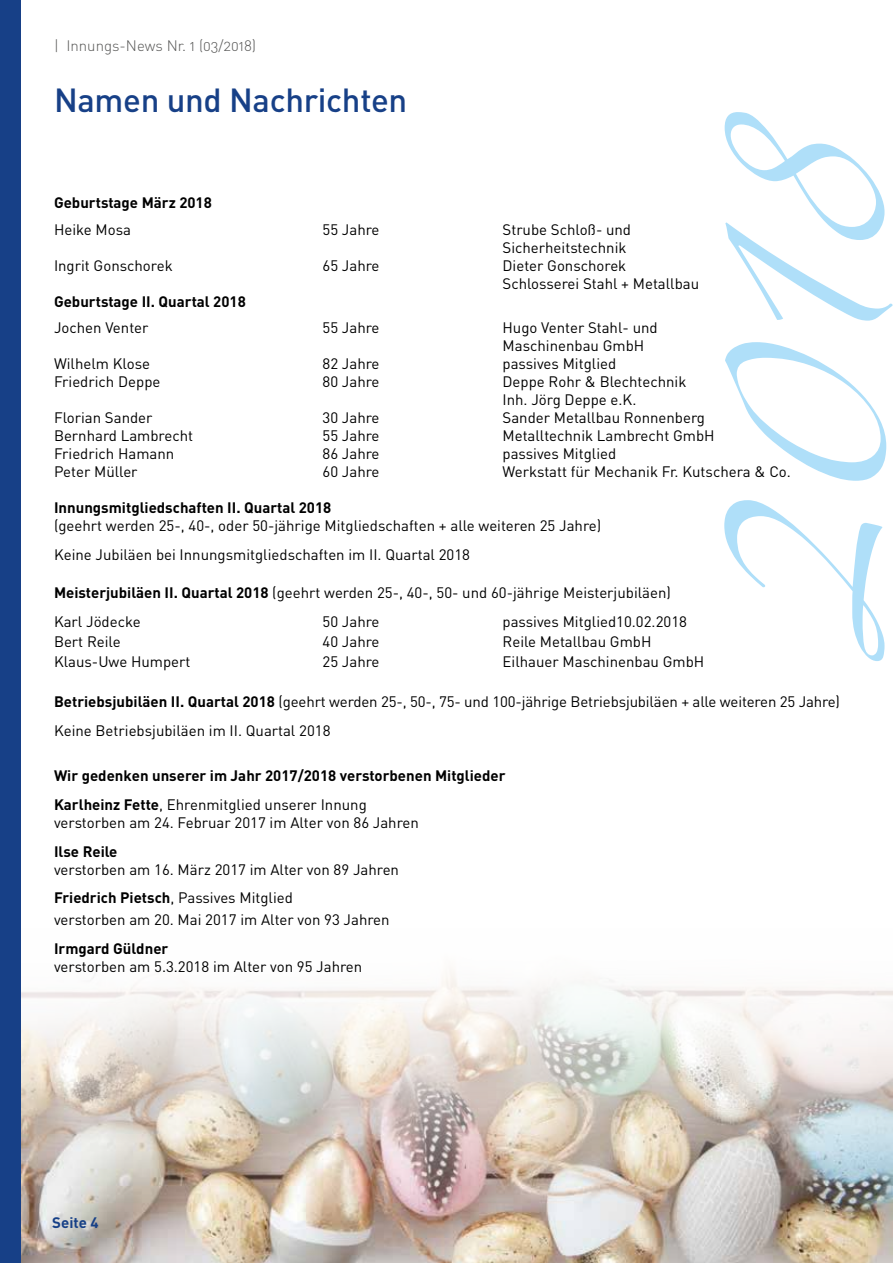
<style>
.page{position:relative;width:893px;height:1263px;background:#fff}
.page>*{position:absolute;margin:0;border:0;box-sizing:border-box;transform-origin:0 0}
.t1{font:141.75px "Zapfino";color:#afdff9}
.t2{font:500 33px "DIN";letter-spacing:-.01em;color:#174087}
.t3{font:15px/18px "DIN";color:#000}
.t4{font:700 15px/28.7px "DIN";color:#000}
.t5{font:15px "DIN Light Alternate";color:#575756}
.t6{font:700 15px "DIN";color:#174087}
.s1{font-weight:700}
.s2{font-weight:400}
</style>
<div class="page">
<img style="left:21px;top:970px;width:872px;height:293px">
<div style="left:0;top:0;width:21px;height:1263px;background:#174087"></div>
<p class="t5" style="left:54px;top:36px;width:204px">| Innungs-News Nr. 1 (03/2018)</p>
<h2 class="t2" style="left:54px;top:79px;width:355px">Namen und Nachrichten</h2>
<h1 class="t1" style="left:750px;top:662px;width:552px;rotate:-90deg">2018</h1>
<p class="t4" style="left:54px;top:188px;width:159px">Geburtstage März 2018</p>
<p class="t3" style="left:54px;top:220px;width:79px">Heike Mosa</p>
<p class="t3" style="left:322px;top:220px;width:58px">55 Jahre</p>
<p class="t3" style="left:502px;top:220px;width:130px">Strube Schloß- und<br>Sicherheitstechnik</p>
<p class="t3" style="left:54px;top:256px;width:120px">Ingrit Gonschorek</p>
<p class="t3" style="left:322px;top:256px;width:58px">65 Jahre</p>
<p class="t3" style="left:502px;top:256px;width:198px">Dieter Gonschorek<br>Schlosserei Stahl + Metallbau</p>
<p class="t4" style="left:54px;top:286px;width:193px">Geburtstage II. Quartal 2018</p>
<p class="t3" style="left:54px;top:318px;width:96px">Jochen Venter</p>
<p class="t3" style="left:322px;top:318px;width:58px">55 Jahre</p>
<p class="t3" style="left:502px;top:318px;width:157px">Hugo Venter Stahl- und<br>Maschinenbau GmbH</p>
<p class="t3" style="left:54px;top:354px;width:98px">Wilhelm Klose</p>
<p class="t3" style="left:322px;top:354px;width:58px">82 Jahre</p>
<p class="t3" style="left:502px;top:354px;width:115px">passives Mitglied</p>
<p class="t3" style="left:54px;top:372px;width:108px">Friedrich Deppe</p>
<p class="t3" style="left:322px;top:372px;width:58px">80 Jahre</p>
<p class="t3" style="left:502px;top:372px;width:185px">Deppe Rohr &amp; Blechtechnik<br>Inh. Jörg Deppe e.K.</p>
<p class="t3" style="left:54px;top:408px;width:100px">Florian Sander</p>
<p class="t3" style="left:322px;top:408px;width:58px">30 Jahre</p>
<p class="t3" style="left:502px;top:408px;width:204px">Sander Metallbau Ronnenberg</p>
<p class="t3" style="left:54px;top:426px;width:141px">Bernhard Lambrecht</p>
<p class="t3" style="left:322px;top:426px;width:58px">55 Jahre</p>
<p class="t3" style="left:502px;top:426px;width:214px">Metalltechnik Lambrecht GmbH</p>
<p class="t3" style="left:54px;top:444px;width:122px">Friedrich Hamann</p>
<p class="t3" style="left:322px;top:444px;width:58px">86 Jahre</p>
<p class="t3" style="left:502px;top:444px;width:115px">passives Mitglied</p>
<p class="t3" style="left:54px;top:462px;width:85px">Peter Müller</p>
<p class="t3" style="left:322px;top:462px;width:58px">60 Jahre</p>
<p class="t3" style="left:502px;top:462px;width:290px">Werkstatt für Mechanik Fr. Kutschera &amp; Co.</p>
<p class="t4" style="left:54px;top:493px;width:279px">Innungsmitgliedschaften II. Quartal 2018</p>
<p class="t3" style="left:54px;top:511px;width:549px;line-height:28.7px">(geehrt werden 25-, 40-, oder 50-jährige Mitgliedschaften + alle weiteren 25 Jahre)<br>Keine Jubiläen bei Innungsmitgliedschaften im II. Quartal 2018</p>
<p class="t3" style="left:54px;top:578px;width:618px;line-height:28.7px"><span class="s1">Meisterjubiläen II. Quartal 2018</span> (geehrt werden 25-, 40-, 50- und 60-jährige Meisterjubiläen)<br>Karl Jödecke</p>
<p class="t3" style="left:322px;top:612px;width:58px">50 Jahre</p>
<p class="t3" style="left:502px;top:612px;width:186px">passives Mitglied10.02.2018</p>
<p class="t3" style="left:54px;top:632px;width:68px">Bert Reile</p>
<p class="t3" style="left:322px;top:632px;width:58px">40 Jahre</p>
<p class="t3" style="left:502px;top:632px;width:150px">Reile Metallbau GmbH</p>
<p class="t3" style="left:54px;top:652px;width:138px">Klaus-Uwe Humpert</p>
<p class="t3" style="left:322px;top:652px;width:58px">25 Jahre</p>
<p class="t3" style="left:502px;top:652px;width:203px">Eilhauer Maschinenbau GmbH</p>
<p class="t3" style="left:54px;top:687px;width:788px;line-height:28.7px"><span class="s1">Betriebsjubiläen II. Quartal 2018</span> (geehrt werden 25-, 50-, 75- und 100-jährige Betriebsjubiläen + alle weiteren 25 Jahre)<br>Keine Betriebsjubiläen im II. Quartal 2018</p>
<p class="t4" style="left:54px;top:761px;width:453px">Wir gedenken unserer im Jahr 2017/2018 verstorbenen Mitglieder<br>Karlheinz Fette<span class="s2">, Ehrenmitglied unserer Innung</span></p>
<p class="t3" style="left:54px;top:813px;width:366px">verstorben am 24. Februar 2017 im Alter von 86 Jahren</p>
<p class="t4" style="left:54px;top:836px;width:65px">Ilse Reile</p>
<p class="t3" style="left:54px;top:855px;width:347px;line-height:28.7px">verstorben am 16. März 2017 im Alter von 89 Jahren<br><span class="s1">Friedrich Pietsch</span>, Passives Mitglied</p>
<p class="t3" style="left:54px;top:910px;width:337px">verstorben am 20. Mai 2017 im Alter von 93 Jahren</p>
<p class="t4" style="left:54px;top:933px;width:116px">Irmgard Güldner</p>
<p class="t3" style="left:54px;top:957px;width:310px">verstorben am 5.3.2018 im Alter von 95 Jahren</p>
<p class="t6" style="left:52px;top:1212px;width:48px">Seite 4</p>
</div>
